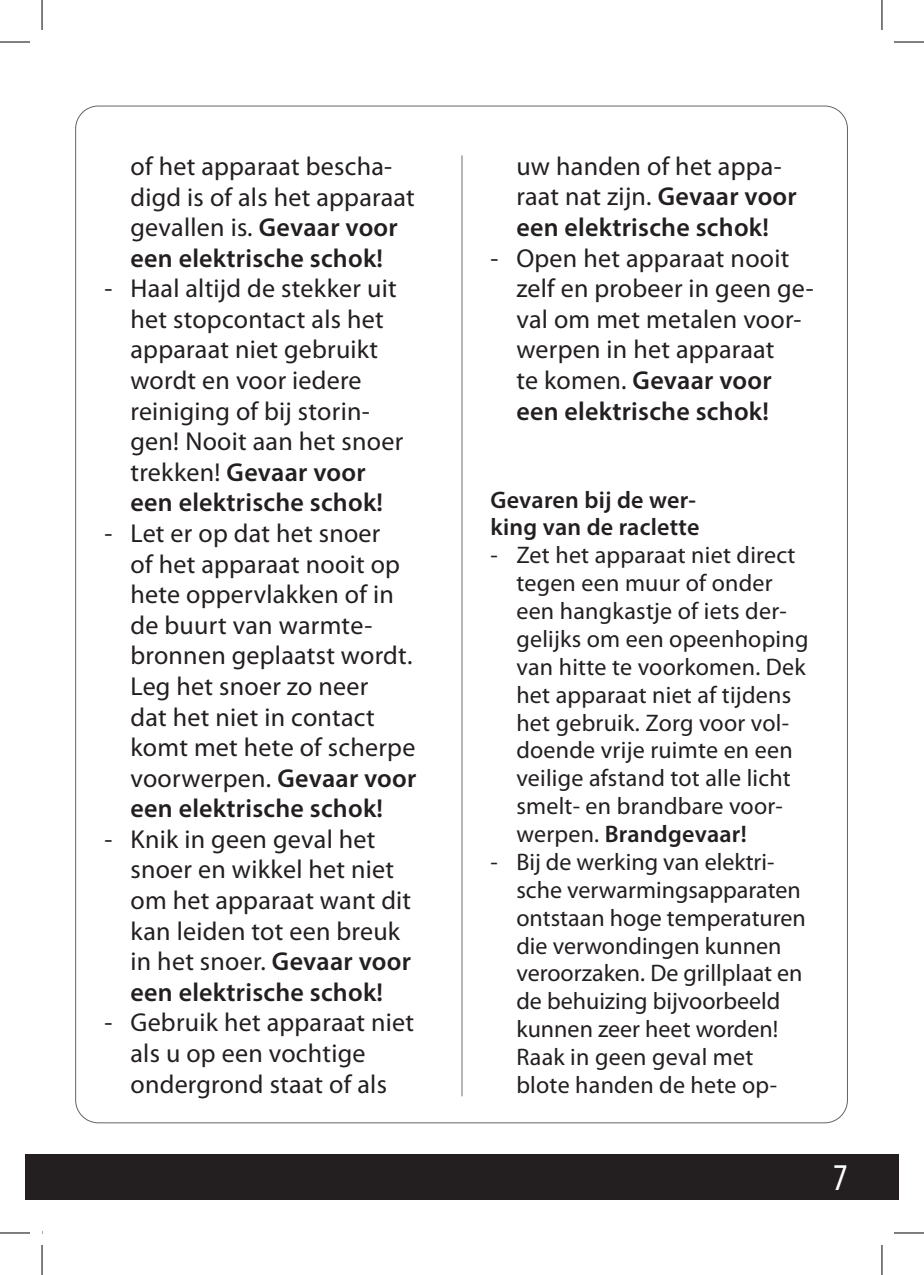
<style>
.page{position:relative;width:924px;height:1275px;background:#fff}
.page>*{position:absolute;margin:0;border:0;box-sizing:border-box;transform-origin:0 0}
.t1{font:condensed 38px "Myriad Pro";color:#fff}
.t2{font:26px/30.6px "Myriad Pro";letter-spacing:.01em;color:#231f20}
.t3{font:24px/27.8px "Myriad Pro";letter-spacing:.01em;color:#231f20}
.t4{font:600 24px/27.8px "Myriad Pro";letter-spacing:.01em;color:#231f20}
.s1{font-weight:600}
</style>
<div class="page">
<div style="left:25px;top:1154px;width:873px;height:45px;background:#231f20"></div>
<hr style="left:461px;top:155px;width:1px;height:941px;background:#6c6d70">
<hr style="left:0;top:42px;width:30px;height:1px;background:#000">
<hr style="left:893px;top:42px;width:30px;height:1px;background:#000">
<hr style="left:0;top:1232px;width:30px;height:1px;background:#000">
<hr style="left:893px;top:1232px;width:30px;height:1px;background:#000">
<hr style="left:42px;top:0;width:1px;height:30px;background:#000">
<hr style="left:42px;top:1245px;width:1px;height:30px;background:#000">
<hr style="left:881px;top:0;width:1px;height:30px;background:#000">
<hr style="left:881px;top:1245px;width:1px;height:30px;background:#000">
<p class="t2" style="left:130px;top:151px;width:286px">of het apparaat bescha&shy;digd is of als het apparaat gevallen is. <span class="s1">Gevaar voor een elektrische schok!</span></p>
<p class="t2" style="left:130px;top:274px;width:274px;text-indent:-26px">- Haal altijd de stekker uit het stopcontact als het apparaat niet gebruikt wordt en voor iedere reiniging of bij storin&shy;gen! Nooit aan het snoer trekken! <span class="s1">Gevaar voor een elektrische schok!</span></p>
<p class="t2" style="left:130px;top:518px;width:287px;text-indent:-26px">- Let er op dat het snoer<br>of het apparaat nooit op hete oppervlakken of in de buurt van warmte&shy;bronnen geplaatst wordt.<br>Leg het snoer zo neer<br>dat het niet in contact komt met hete of scherpe voorwerpen. <span class="s1">Gevaar voor een elektrische schok!</span></p>
<p class="t2" style="left:130px;top:824px;width:282px;text-indent:-26px">- Knik in geen geval het snoer en wikkel het niet om het apparaat want dit kan leiden tot een breuk in het snoer. <span class="s1">Gevaar voor een elektrische schok!</span></p>
<p class="t2" style="left:130px;top:1008px;width:285px;text-indent:-26px">- Gebruik het apparaat niet als u op een vochtige ondergrond staat of als</p>
<p class="t2" style="left:516px;top:151px;width:282px">uw handen of het appa&shy;raat nat zijn. <span class="s1">Gevaar voor een elektrische schok!</span></p>
<p class="t2" style="left:516px;top:243px;width:299px;text-indent:-26px">- Open het apparaat nooit zelf en probeer in geen ge&shy;val om met metalen voor&shy;werpen in het apparaat<br>te komen. <span class="s1">Gevaar voor een elektrische schok!</span></p>
<p class="t4" style="left:490px;top:485px;width:210px">Gevaren bij de wer&shy;king van de raclette</p>
<p class="t3" style="left:516px;top:542px;width:293px;text-indent:-26px">- Zet het apparaat niet direct tegen een muur of onder een hangkastje of iets der&shy;gelijks om een opeenhoping van hitte te voorkomen. Dek het apparaat niet af tijdens het gebruik. Zorg voor vol&shy;doende vrije ruimte en een veilige afstand tot alle licht smelt- en brandbare voor&shy;werpen. <span class="s1">Brandgevaar!</span></p>
<p class="t3" style="left:516px;top:848px;width:291px;text-indent:-26px">- Bij de werking van elektri&shy;sche verwarmingsapparaten ontstaan hoge temperaturen die verwondingen kunnen veroorzaken. De grillplaat en de behuizing bijvoorbeeld kunnen zeer heet worden!<br>Raak in geen geval met blote handen de hete op-</p>
<h1 class="t1" style="left:832px;top:1154px;width:16px">7</h1>
</div>
